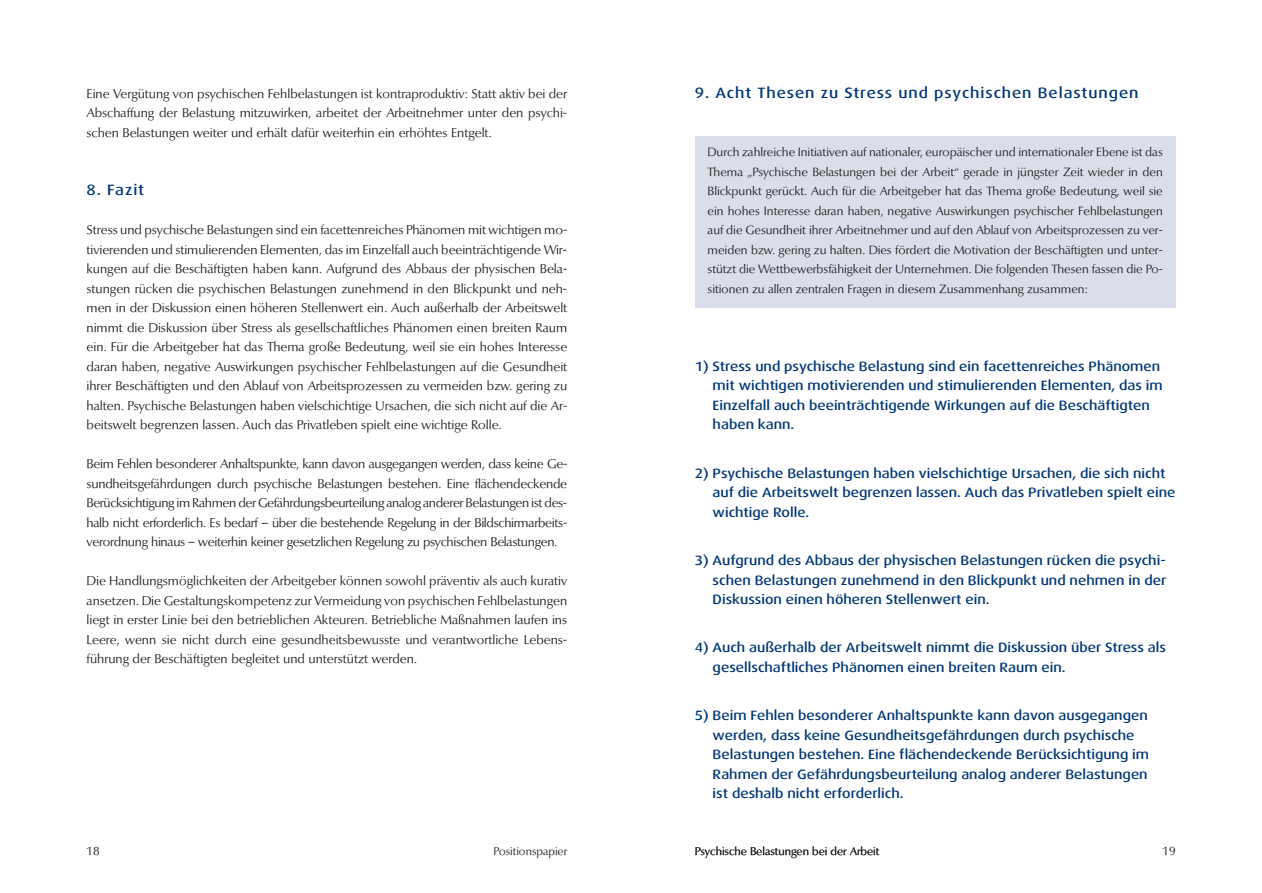
<style>
.page{position:relative;width:1262px;height:893px;background:#fff}
.page>*{position:absolute;margin:0;border:0;box-sizing:border-box;transform-origin:0 0}
.t1{font:500 15px "Dax Wide";letter-spacing:.06em;color:#013775}
.t2{font:500 13.5px/19.5px "Dax Wide";color:#013775}
.t3{font:12.75px/19.5px "Optima BQ";color:#231f20;text-align:justify}
.t4{font:12px/19.5px "Optima BQ";color:#231f20;text-align:justify}
.t5{font:11.25px "Optima BQ";color:#231f20}
</style>
<div class="page">
<div style="left:695px;top:136px;width:480px;height:171px;background:#dadeeb"></div>
<p class="t3" style="left:87px;top:85px;width:482px">Eine Vergütung von psychischen Fehlbelastungen ist kontraproduktiv: Statt aktiv bei der Abschaffung der Belastung mitzuwirken, arbeitet der Arbeitnehmer unter den psychi&shy;schen Belastungen weiter und erhält dafür weiterhin ein erhöhtes Entgelt.</p>
<p class="t1" style="left:87px;top:183px;width:59px">8. Fazit</p>
<p class="t3" style="left:87px;top:221px;width:482px">Stress und psychische Belastungen sind ein facettenreiches Phänomen mit wichtigen mo&shy;tivierenden und stimulierenden Elementen, das im Einzelfall auch beeinträchtigende Wir&shy;kungen auf die Beschäftigten haben kann. Aufgrund des Abbaus der physischen Bela&shy;stungen rücken die psychischen Belastungen zunehmend in den Blickpunkt und neh&shy;men in der Diskussion einen höheren Stellenwert ein. Auch außerhalb der Arbeitswelt nimmt die Diskussion über Stress als gesellschaftliches Phänomen einen breiten Raum ein. Für die Arbeitgeber hat das Thema große Bedeutung, weil sie ein hohes Interesse daran haben, negative Auswirkungen psychischer Fehlbelastungen auf die Gesundheit ihrer Beschäftigten und den Ablauf von Arbeitsprozessen zu vermeiden bzw. gering zu halten. Psychische Belastungen haben vielschichtige Ursachen, die sich nicht auf die Ar&shy;beitswelt begrenzen lassen. Auch das Privatleben spielt eine wichtige Rolle.</p>
<p class="t3" style="left:87px;top:455px;width:482px">Beim Fehlen besonderer Anhaltspunkte, kann davon ausgegangen werden, dass keine Ge&shy;sundheitsgefährdungen durch psychische Belastungen bestehen. Eine flächendeckende Berücksichtigung im Rahmen der Gefährdungsbeurteilung analog anderer Belastungen ist des&shy;halb nicht erforderlich. Es bedarf – über die bestehende Regelung in der Bildschirmarbeits&shy;verordnung hinaus – weiterhin keiner gesetzlichen Regelung zu psychischen Belastungen.</p>
<p class="t3" style="left:87px;top:572px;width:482px">Die Handlungsmöglichkeiten der Arbeitgeber können sowohl präventiv als auch kurativ ansetzen. Die Gestaltungskompetenz zur Vermeidung von psychischen Fehlbelastungen liegt in erster Linie bei den betrieblichen Akteuren. Betriebliche Maßnahmen laufen ins Leere, wenn sie nicht durch eine gesundheitsbewusste und verantwortliche Lebens&shy;führung der Beschäftigten begleitet und unterstützt werden.</p>
<p class="t4" style="left:87px;top:842px;width:15px">18</p>
<p class="t5" style="left:493px;top:846px;width:75px">Positionspapier</p>
<p class="t1" style="left:695px;top:86px;width:445px">9. Acht Thesen zu Stress und psychischen Belastungen</p>
<p class="t4" style="left:707px;top:143px;width:457px">Durch zahlreiche Initiativen auf nationaler, europäischer und internationaler Ebene ist das Thema „Psychische Belastungen bei der Arbeit“ gerade in jüngster Zeit wieder in den Blickpunkt gerückt. Auch für die Arbeitgeber hat das Thema große Bedeutung, weil sie ein hohes Interesse daran haben, negative Auswirkungen psychischer Fehlbelastungen auf die Gesundheit ihrer Arbeitnehmer und auf den Ablauf von Arbeitsprozessen zu ver&shy;meiden bzw. gering zu halten. Dies fördert die Motivation der Beschäftigten und unter&shy;stützt die Wettbewerbsfähigkeit der Unternehmen. Die folgenden Thesen fassen die Po&shy;sitionen zu allen zentralen Fragen in diesem Zusammenhang zusammen:</p>
<p class="t2" style="left:712px;top:357px;width:451px;text-indent:-18px">1) Stress und psychische Belastung sind ein facettenreiches Phänomen mit wichtigen motivierenden und stimulierenden Elementen, das im Einzelfall auch beeinträchtigende Wirkungen auf die Beschäftigten haben kann.</p>
<p class="t2" style="left:712px;top:464px;width:464px;text-indent:-18px">2) Psychische Belastungen haben vielschichtige Ursachen, die sich nicht auf die Arbeitswelt begrenzen lassen. Auch das Privatleben spielt eine wichtige Rolle.</p>
<p class="t2" style="left:712px;top:551px;width:455px;text-align:justify;text-indent:-18px">3) Aufgrund des Abbaus der physischen Belastungen rücken die psychi&shy;schen Belastungen zunehmend in den Blickpunkt und nehmen in der Diskussion einen höheren Stellenwert ein.</p>
<p class="t2" style="left:712px;top:639px;width:455px;text-indent:-18px">4) Auch außerhalb der Arbeitswelt nimmt die Diskussion über Stress als gesellschaftliches Phänomen einen breiten Raum ein.</p>
<p class="t2" style="left:712px;top:706px;width:438px;text-indent:-18px">5) Beim Fehlen besonderer Anhaltspunkte kann davon ausgegangen werden, dass keine Gesundheitsgefährdungen durch psychische Belastungen bestehen. Eine flächendeckende Berücksichtigung im Rahmen der Gefährdungsbeurteilung analog anderer Belastungen ist deshalb nicht erforderlich.</p>
<p class="t5" style="left:695px;top:846px;width:186px">Psychische Belastungen bei der Arbeit</p>
<p class="t4" style="left:1162px;top:842px;width:15px">19</p>
</div>
